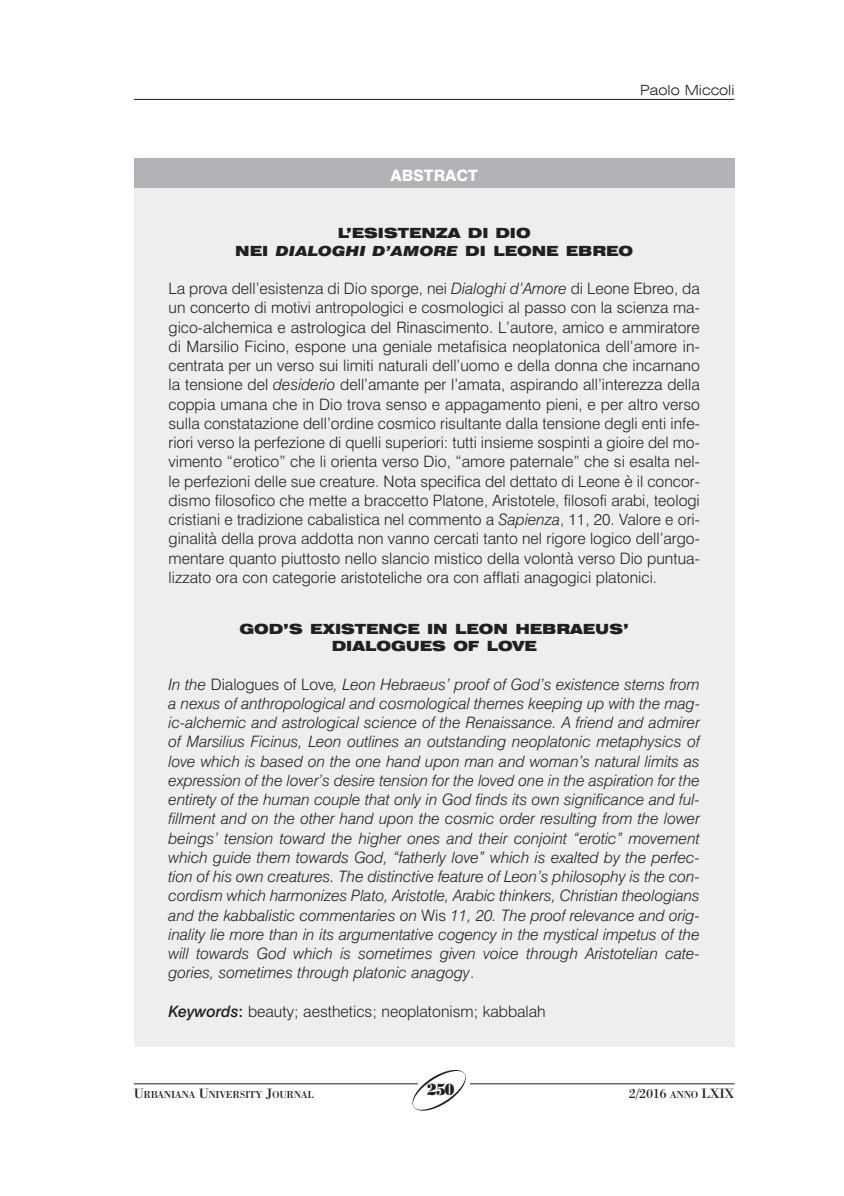
<style>
.page{position:relative;width:844px;height:1196px;background:#fff}
.page>*{position:absolute;margin:0;border:0;box-sizing:border-box;transform-origin:0 0}
.t1{font:16.1px "Bodoni Poster";color:#231f20;scale:.9 1}
.t2{font:300 15.75px/19.2px "Swiss 721 BT";color:#231f20;text-align:justify}
.t3{font:italic 300 15.75px/19.2px "Swiss 721 BT";color:#231f20;text-align:justify}
.t4{font:800 15.75px "Swiss 721 BT";color:#fff}
.t5{font:900 expanded 14px/17.5px "Swiss 721 BT";color:#231f20;text-align:center}
.t6{font:14px "Bodoni BT";letter-spacing:-.025em;color:#231f20}
.t7{font:300 expanded 14px "Swiss 721 BT";color:#231f20}
.t8{font:10.5px "Bodoni BT";letter-spacing:-.035em;color:#231f20}
.s1{font-style:italic;font-stretch:normal}
.s2{font-style:italic}
.s3{font-style:normal}
.s4{font-weight:500;font-style:italic}
.s5{font-weight:500}
.s6{font-size:14px}
.s7{font-size:10.5px}
</style>
<div class="page">
<hr style="left:134px;top:99px;width:600px;height:1px;background:#231f20">
<hr style="left:134px;top:1083px;width:283px;height:1px;background:#231f20">
<hr style="left:470px;top:1083px;width:264px;height:1px;background:#231f20">
<svg style="left:409px;top:1070px;width:57px;height:41px"></svg>
<div style="left:134px;top:158px;width:600px;height:889px;background:#eeeeef"></div>
<div style="left:134px;top:158px;width:600px;height:30px;background:#b2b3b7"></div>
<p class="t4" style="left:390px;top:168px;width:89px">ABSTRACT</p>
<p class="t7" style="left:640px;top:84px;width:96px">Paolo Miccoli</p>
<p class="t5" style="left:235px;top:225px;width:399px">L’ESISTENZA DI DIO<br>NEI <span class="s1">DIALOGHI D’AMORE</span> DI LEONE EBREO</p>
<p class="t2" style="left:168px;top:280px;width:532px">La prova dell’esistenza di Dio sporge, nei <span class="s2">Dialoghi d’Amore</span> di Leone Ebreo, da un concerto di motivi antropologici e cosmologici al passo con la scienza ma&shy;gico-alchemica e astrologica del Rinascimento. L’autore, amico e ammiratore di Marsilio Ficino, espone una geniale metafisica neoplatonica dell’amore in&shy;centrata per un verso sui limiti naturali dell’uomo e della donna che incarnano la tensione del <span class="s2">desiderio</span> dell’amante per l’amata, aspirando all’interezza della coppia umana che in Dio trova senso e appagamento pieni, e per altro verso sulla constatazione dell’ordine cosmico risultante dalla tensione degli enti infe&shy;riori verso la perfezione di quelli superiori: tutti insieme sospinti a gioire del mo&shy;vimento “erotico” che li orienta verso Dio, “amore paternale” che si esalta nel&shy;le perfezioni delle sue creature. Nota specifica del dettato di Leone è il concor&shy;dismo filosofico che mette a braccetto Platone, Aristotele, filosofi arabi, teologi cristiani e tradizione cabalistica nel commento a <span class="s2">Sapienza</span>, 11, 20. Valore e ori&shy;ginalità della prova addotta non vanno cercati tanto nel rigore logico dell’argo&shy;mentare quanto piuttosto nello slancio mistico della volontà verso Dio puntua&shy;lizzato ora con categorie aristoteliche ora con afflati anagogici platonici.</p>
<p class="t5" style="left:239px;top:620px;width:391px">GOD’S EXISTENCE IN LEON HEBRAEUS’<br>DIALOGUES OF LOVE</p>
<p class="t3" style="left:168px;top:676px;width:533px">In the <span class="s3">Dialogues of Love</span>, Leon Hebraeus’ proof of God’s existence stems from a nexus of anthropological and cosmological themes keeping up with the mag&shy;ic-alchemic and astrological science of the Renaissance. A friend and admirer of Marsilius Ficinus, Leon outlines an outstanding neoplatonic metaphysics of love which is based on the one hand upon man and woman’s natural limits as expression of the lover’s desire tension for the loved one in the aspiration for the entirety of the human couple that only in God finds its own significance and ful&shy;fillment and on the other hand upon the cosmic order resulting from the lower beings’ tension toward the higher ones and their conjoint “erotic” movement which guide them towards God, “fatherly love” which is exalted by the perfec&shy;tion of his own creatures. The distinctive feature of Leon’s philosophy is the con&shy;cordism which harmonizes Plato, Aristotle, Arabic thinkers, Christian theologians and the kabbalistic commentaries on <span class="s3">Wis</span> 11, 20. The proof relevance and orig&shy;inality lie more than in its argumentative cogency in the mystical impetus of the will towards God which is sometimes given voice through Aristotelian cate&shy;gories, sometimes through platonic anagogy<span class="s3">.</span></p>
<p class="t2" style="left:168px;top:1003px;width:378px"><span class="s4">Keywords</span><span class="s5">:</span> beauty; aesthetics; neoplatonism; kabbalah</p>
<p class="t8" style="left:134px;top:1090px;width:181px"><span class="s6">U</span>RBANIANA <span class="s6">U</span>NIVERSITY <span class="s6">J</span>OURNAL</p>
<p class="t1" style="left:427px;top:1083px;width:32px">250</p>
<p class="t6" style="left:628px;top:1088px;width:107px">2/2016 <span class="s7">ANNO</span> LXIX</p>
</div>
